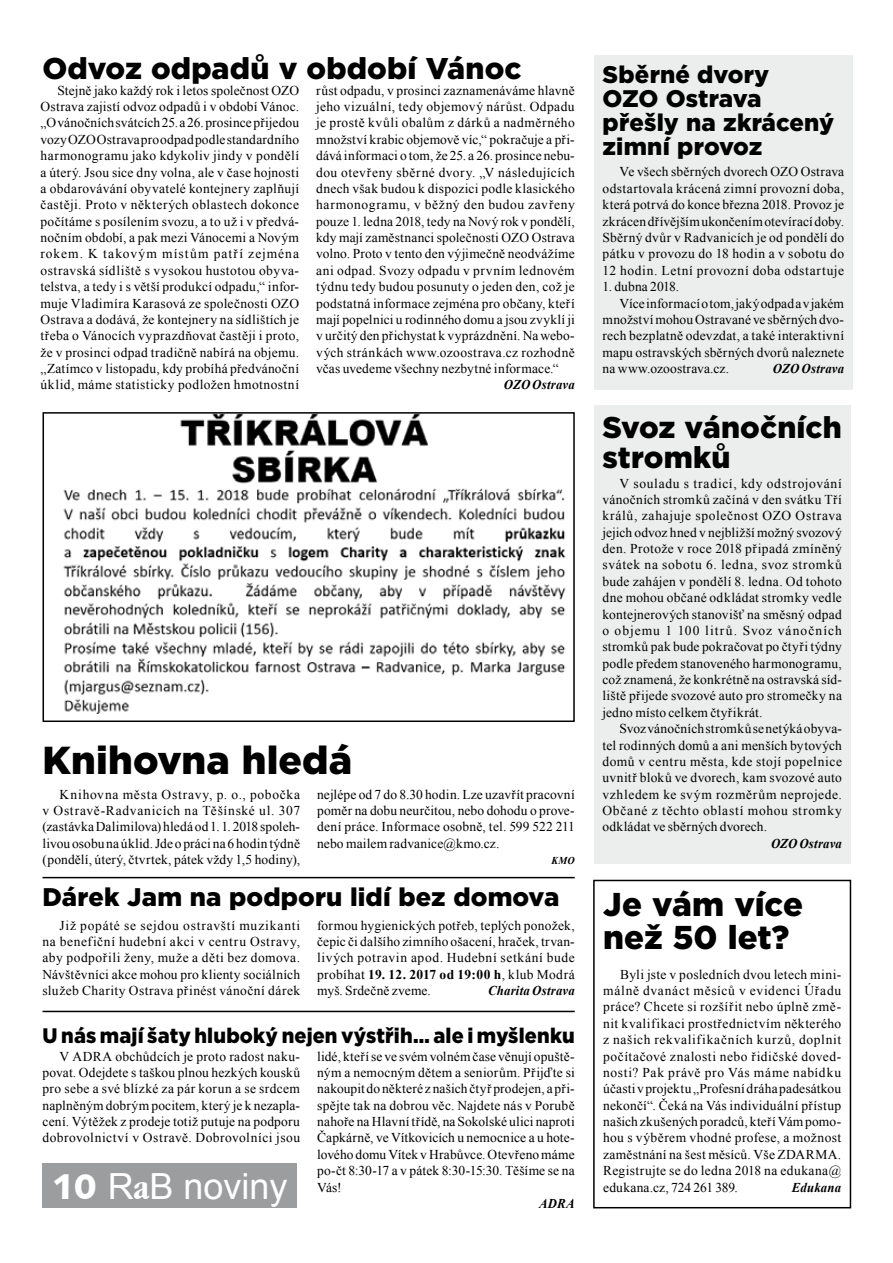
<style>
.page{position:relative;width:893px;height:1263px;background:#fff}
.page>*{position:absolute;margin:0;border:0;box-sizing:border-box;transform-origin:0 0}
.t1{font:900 39px "Gotham";letter-spacing:.005em;color:#000}
.t2{font:36px "Arial";color:#fff}
.t3{font:900 33px/33px "Gotham";letter-spacing:-.005em;color:#000}
.t4{font:900 30px/30px "Gotham";letter-spacing:.005em;color:#000}
.t5{font:900 25.5px "Gotham";letter-spacing:.005em;color:#000}
.t6{font:900 24px/24px "Gotham";letter-spacing:.005em;color:#000}
.t7{font:900 21px "Gotham";letter-spacing:.01em;color:#000;scale:.95 1}
.t8{font:13.5px/16.4px "Times New Roman";letter-spacing:.02em;color:#000;text-align:justify}
.t9{font:italic 700 13.5px "Times New Roman";letter-spacing:.01em;color:#000;scale:.95 1}
.t10{font:italic 700 10.5px "Times New Roman";color:#000;scale:.95 1}
.s1{font-weight:700}
.s2{font-family:"Humanst 531 Blk BTCE Black"}
.s3{font-family:"Garmd ITC Bk Cn BTCE Bold Condensed"}
</style>
<div class="page">
<div style="left:42px;top:1163px;width:255px;height:45px;background:#9c9d9f"></div>
<div style="left:594px;top:55px;width:259px;height:334px;background:#eceded"></div>
<div style="left:594px;top:406px;width:256px;height:458px;background:#eceded"></div>
<img style="left:63px;top:415px;width:503px;height:298px">
<div style="left:43px;top:412px;width:532px;height:310px;border:2px solid #000"></div>
<div style="left:593px;top:880px;width:258px;height:328px;border:2px solid #000"></div>
<hr style="left:43px;top:1011px;width:532px;height:1px;background:#000">
<hr style="left:43px;top:877px;width:532px;height:1px;background:#000">
<h3 class="t4" style="left:43px;top:53px;width:480px">Odvoz odpadů v období Vánoc</h3>
<p class="t8" style="left:40px;top:82px;width:260px;text-indent:17px">Stejně jako každý rok i letos společnost OZO Ostrava zajistí odvoz odpadů i v období Vánoc. „Ovánočních svátcích 25.a26.prosince přijedou vozy OZO Ostrava pro odpad podle standardního harmonogramu jako kdykoliv jindy v pondělí a úterý. Jsou sice dny volna, ale v čase hojnosti a obdarovávání obyvatelé kontejnery zaplňují častěji. Proto v některých oblastech dokonce počítáme s posílením svozu, a to už i v předvá&shy;nočním období, a pak mezi Vánocemi a Novým rokem. K takovým místům patří zejména ostravská sídliště s vysokou hustotou obyva&shy;telstva, a tedy i s větší produkcí odpadu,“ infor&shy;muje Vladimíra Karasová ze společnosti OZO Ostrava a dodává, že kontejnery na sídlištích je třeba o Vánocích vyprazdňovat častěji i proto, že v prosinci odpad tradičně nabírá na objemu. „Zatímco v listopadu, kdy probíhá předvánoční úklid, máme statisticky podložen hmotnostní</p>
<p class="t8" style="left:316px;top:82px;width:260px">růst odpadu, v prosinci zaznamenáváme hlavně jeho vizuální, tedy objemový nárůst. Odpadu je prostě kvůli obalům z dárků a nadměrného množství krabic objemově víc,“ pokračuje a při&shy;dává informaci o tom, že 25. a 26. prosince nebu&shy;dou otevřeny sběrné dvory. „V následujících dnech však budou k dispozici podle klasického harmonogramu, v běžný den budou zavřeny pouze 1. ledna 2018, tedy na Nový rok v pondělí, kdy mají zaměstnanci společnosti OZO Ostrava volno. Proto v tento den výjimečně neodvážíme ani odpad. Svozy odpadu v prvním lednovém týdnu tedy budou posunuty o jeden den, což je podstatná informace zejména pro občany, kteří mají popelnici u rodinného domu a jsou zvyklí ji v určitý den přichystat k vyprázdnění. Na webo&shy;vých stránkách www.ozoostrava.cz rozhodně včas uvedeme všechny nezbytné informace.“</p>
<p class="t9" style="left:504px;top:375px;width:76px">OZO Ostrava</p>
<h1 class="t1" style="left:43px;top:733px;width:311px">Knihovna hledá</h1>
<p class="t8" style="left:43px;top:786px;width:259px;text-indent:17px">Knihovna města Ostravy, p. o., pobočka v Ostravě‑Radvanicích na Těšínské ul. 307 (zastávka Dalimilova) hledá od 1. 1. 2018 spoleh&shy;livou osobu na úklid. Jde o práci na 6 hodin týdně (pondělí, úterý, čtvrtek, pátek vždy 1,5 hodiny),</p>
<p class="t8" style="left:317px;top:786px;width:259px">nejlépe od 7 do 8.30 hodin. Lze uzavřít pracovní poměr na dobu neurčitou, nebo dohodu o prove&shy;dení práce. Informace osobně, tel. 599 522 211 nebo mailem radvanice@kmo.cz.</p>
<p class="t10" style="left:552px;top:853px;width:26px">KMO</p>
<h3 class="t5" style="left:43px;top:879px;width:518px">Dárek Jam na podporu lidí bez domova</h3>
<p class="t8" style="left:43px;top:917px;width:259px;text-indent:17px">Již popáté se sejdou ostravští muzikanti na benefiční hudební akci v centru Ostravy, aby podpořili ženy, muže a děti bez domova.<br>Návštěvníci akce mohou pro klienty sociálních služeb Charity Ostrava přinést vánoční dárek</p>
<p class="t8" style="left:317px;top:917px;width:259px">formou hygienických potřeb, teplých ponožek, čepic či dalšího zimního ošacení, hraček, trvan&shy;livých potravin apod. Hudební setkání bude probíhat <span class="s1">19. 12. 2017 od 19:00 h</span>, klub Modrá myš. Srdečně zveme.</p>
<p class="t9" style="left:488px;top:981px;width:93px">Charita Ostrava</p>
<h3 class="t7" style="left:43px;top:1021px;width:562px">U nás mají šaty hluboký nejen výstřih… ale i myšlenku</h3>
<p class="t8" style="left:43px;top:1048px;width:259px;text-indent:17px">V ADRA obchůdcích je proto radost naku&shy;povat. Odejdete s taškou plnou hezkých kousků pro sebe a své blízké za pár korun a se srdcem naplněným dobrým pocitem, který je k nezapla&shy;cení. Výtěžek z prodeje totiž putuje na podporu dobrovolnictví v Ostravě. Dobrovolníci jsou</p>
<p class="t8" style="left:317px;top:1048px;width:259px">lidé, kteří se ve svém volném čase věnují opuště&shy;ným a nemocným dětem a seniorům. Přijďte si nakoupit do některé z našich čtyř prodejen, a při&shy;spějte tak na dobrou věc. Najdete nás v Porubě nahoře na Hlavní třídě, na Sokolské ulici naproti Čapkárně, ve Vítkovicích u nemocnice a u hote&shy;lového domu Vítek v Hrabůvce. Otevřeno máme po-čt 8:30-17 a v pátek 8:30-15:30. Těšíme se na Vás!</p>
<p class="t9" style="left:539px;top:1194px;width:39px">ADRA</p>
<h2 class="t2" style="left:52px;top:1163px;width:237px"><span class="s2">10</span> R<span class="s3">a</span>B noviny</h2>
<h3 class="t6" style="left:602px;top:62px;width:233px">Sběrné dvory<br>OZO Ostrava přešly na zkrácený zimní provoz</h3>
<p class="t8" style="left:602px;top:164px;width:243px;text-indent:17px">Ve všech sběrných dvorech OZO Ostrava odstartovala krácená zimní provozní doba, která potrvá do konce března 2018. Provoz je zkrácen dřívějším ukončením otevírací doby.<br>Sběrný dvůr v Radvanicích je od pondělí do pátku v provozu do 18 hodin a v sobotu do 12 hodin. Letní provozní doba odstartuje</p>
<p class="t8" style="left:602px;top:278px;width:78px">1. dubna 2018.</p>
<p class="t8" style="left:619px;top:295px;width:226px">Více informací otom, jaký odpad avjakém</p>
<p class="t8" style="left:602px;top:311px;width:243px">množství mohou Ostravané ve sběrných dvo-</p>
<p class="t8" style="left:602px;top:327px;width:243px">rech bezplatně odevzdat, a také interaktivní</p>
<p class="t8" style="left:602px;top:344px;width:243px">mapu ostravských sběrných dvorů naleznete</p>
<p class="t8" style="left:602px;top:360px;width:128px">na www.ozoostrava.cz.</p>
<p class="t9" style="left:773px;top:359px;width:77px">OZO Ostrava</p>
<h3 class="t4" style="left:602px;top:412px;width:241px">Svoz vánočních stromků</h3>
<p class="t8" style="left:602px;top:475px;width:241px;text-indent:17px">V souladu s tradicí, kdy odstrojování vánočních stromků začíná v den svátku Tří králů, zahajuje společnost OZO Ostrava jejich odvoz hned v nejbližší možný svozový den. Protože v roce 2018 připadá zmíněný svátek na sobotu 6. ledna, svoz stromků bude zahájen v pondělí 8. ledna. Od tohoto dne mohou občané odkládat stromky vedle kontejnerových stanovišť na směsný odpad o objemu 1 100 litrů. Svoz vánočních stromků pak bude pokračovat po čtyři týdny podle předem stanoveného harmonogramu, což znamená, že konkrétně na ostravská síd&shy;liště přijede svozové auto pro stromečky na jedno místo celkem čtyřikrát.</p>
<p class="t8" style="left:602px;top:720px;width:241px;text-indent:17px">Svoz vánočních stromků se netýká obyva&shy;tel rodinných domů a ani menších bytových domů v centru města, kde stojí popelnice uvnitř bloků ve dvorech, kam svozové auto vzhledem ke svým rozměrům neprojede.<br>Občané z těchto oblastí mohou stromky odkládat ve sběrných dvorech.</p>
<p class="t9" style="left:771px;top:834px;width:76px">OZO Ostrava</p>
<h3 class="t3" style="left:603px;top:887px;width:201px">Je vám více než 50 let?</h3>
<p class="t8" style="left:603px;top:966px;width:240px;text-indent:17px">Byli jste v posledních dvou letech mini&shy;málně dvanáct měsíců v evidenci Úřadu práce? Chcete si rozšířit nebo úplně změ&shy;nit kvalifikaci prostřednictvím některého z našich rekvalifikačních kurzů, doplnit počítačové znalosti nebo řidičské doved&shy;nosti? Pak právě pro Vás máme nabídku účasti vprojektu „Profesní dráha padesátkou nekončí“. Čeká na Vás individuální přístup našich zkušených poradců, kteří Vám pomo&shy;hou s výběrem vhodné profese, a možnost zaměstnání na šest měsíců. Vše ZDARMA.<br>Registrujte se do ledna 2018 na edukana@ edukana.cz, 724 261 389.</p>
<p class="t9" style="left:792px;top:1177px;width:53px">Edukana</p>
</div>
